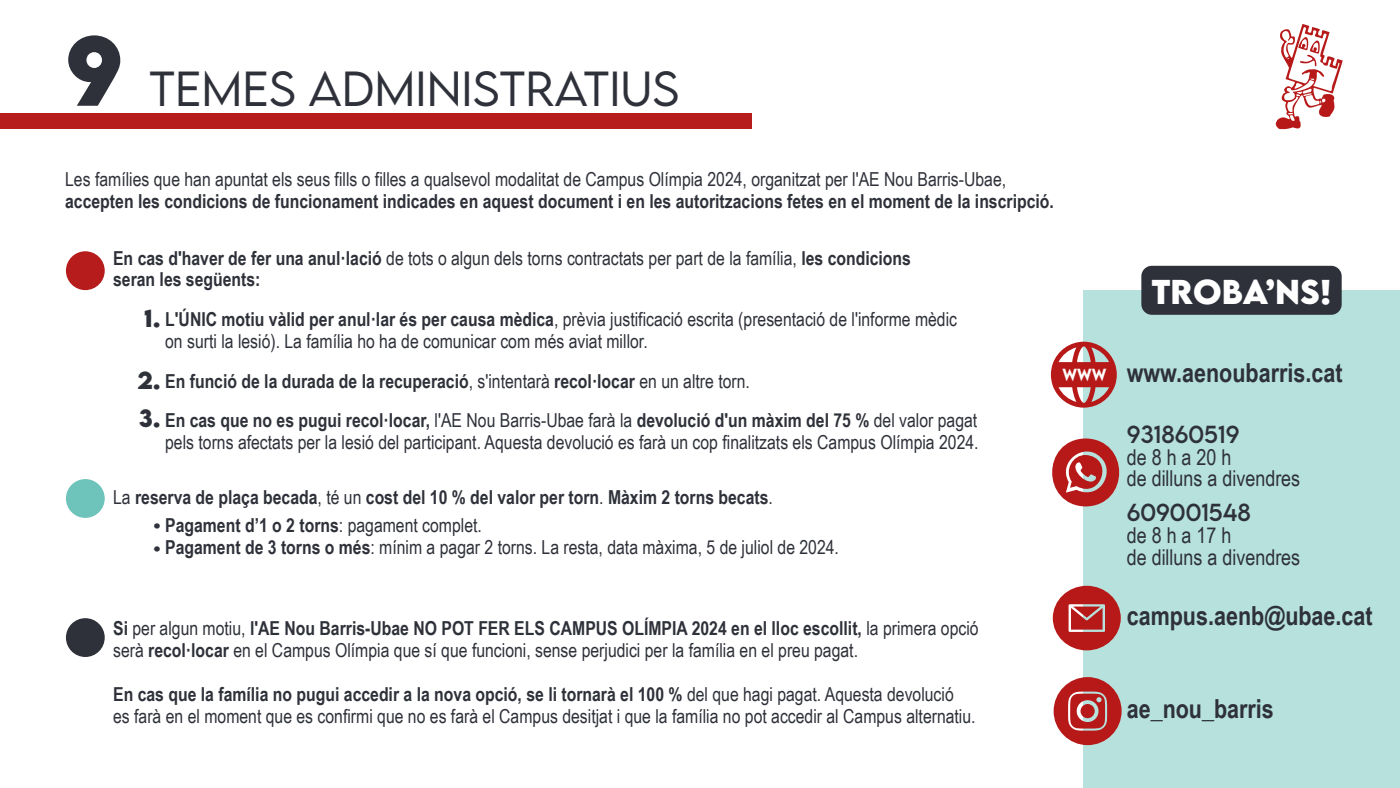
<style>
.page{position:relative;width:1400px;height:788px;background:#fff}
.page>*{position:absolute;margin:0;border:0;box-sizing:border-box;transform-origin:0 0}
.t1{font:300 43.75px "LEMONMILK";color:#2e3139}
.t2{font:700 30.62px "LEMONMILK";color:#fff}
.t3{font:700 26.25px "Arial Narrow";color:#2e3139}
.t4{font:21.88px/21.9px "Arial Narrow";color:#2e3139}
.t5{font:21.88px "LEMONMILK";color:#2e3139}
.t6{font:700 21.88px/38.5px "LEMONMILK";color:#2e3139}
.t7{font:19.25px/21.9px "Arial Narrow";color:#2e3139}
.t8{font:700 19.25px/21.9px "Arial Narrow";color:#2e3139}
.t9{font:500 15.58px "LEMONMILK";color:#fff}
.s1{font-weight:700;font-size:87.5px}
.s2{font-weight:400}
.s3{font-weight:700}
</style>
<div class="page">
<div style="left:1083px;top:290px;width:317px;height:498px;background:#b6e1dd"></div>
<svg style="left:1276px;top:24px;width:67px;height:105px"></svg>
<div style="left:0;top:114px;width:752px;height:15px;background:#b51c1b"></div>
<div style="left:1141px;top:266px;width:201px;height:49px;background:#2e3139;border-radius:10px"></div>
<svg style="left:1053px;top:585px;width:68px;height:65px"></svg>
<svg style="left:1052px;top:438px;width:68px;height:68px"></svg>
<svg style="left:1054px;top:677px;width:68px;height:68px"></svg>
<div style="left:66px;top:618px;width:39px;height:39px;background:#2e3139;border-radius:50%"></div>
<div style="left:66px;top:251px;width:39px;height:39px;background:#b51c1b;border-radius:50%"></div>
<div style="left:66px;top:479px;width:39px;height:39px;background:#6ec3bb;border-radius:50%"></div>
<svg style="left:1051px;top:341px;width:66px;height:66px"></svg>
<h1 class="t1" style="left:65px;top:60px;width:616px"><span class="s1">9</span> TEMES ADMINISTRATIUS</h1>
<p class="t7" style="left:65px;top:167px;width:942px">Les famílies que han apuntat els seus fills o filles a qualsevol modalitat de Campus Olímpia 2024, organitzat per l'AE Nou Barris-Ubae,</p>
<p class="t8" style="left:65px;top:189px;width:990px">accepten les condicions de funcionament indicades en aquest document i en les autoritzacions fetes en el moment de la inscripció.</p>
<p class="t8" style="left:113px;top:246px;width:799px">En cas d'haver de fer una anul·lació <span class="s2">de tots o algun dels torns contractats per part de la família,</span> les condicions seran les següents:</p>
<p class="t6" style="left:144px;top:299px;width:18px">1.</p>
<p class="t7" style="left:165px;top:308px;width:793px"><span class="s3">L'ÚNIC motiu vàlid per anul·lar és per causa mèdica</span>, prèvia justificació escrita (presentació de l'informe mèdic on surti la lesió). La família ho ha de comunicar com més aviat millor.</p>
<p class="t8" style="left:165px;top:360px;width:814px;line-height:39.4px">En funció de la durada de la recuperació<span class="s2">, s'intentarà</span> recol·locar <span class="s2">en un altre torn.<br></span>En cas que no es pugui recol·locar, <span class="s2">l'AE Nou Barris-Ubae farà la</span> devolució d'un màxim del 75 % <span class="s2">del valor pagat</span></p>
<p class="t7" style="left:165px;top:430px;width:815px">pels torns afectats per la lesió del participant. Aquesta devolució es farà un cop finalitzats els Campus Olímpia 2024.</p>
<p class="t6" style="left:137px;top:361px;width:25px">2.<br>3.</p>
<p class="t9" style="left:1063px;top:365px;width:46px">WWW</p>
<p class="t8" style="left:113px;top:485px;width:661px"><span class="s2">La</span> reserva de plaça becada<span class="s2">, té un</span> cost del 10 % del valor per torn<span class="s2">.</span> Màxim 2 torns becats<span class="s2">.</span></p>
<p class="t7" style="left:165px;top:513px;width:675px"><span class="s3">Pagament d’1 o 2 torns</span>: pagament complet.<br><span class="s3">Pagament de 3 torns o més</span>: mínim a pagar 2 torns. La resta, data màxima, 5 de juliol de 2024.</p>
<p class="t6" style="left:153px;top:508px;width:9px;line-height:22.3px">. .</p>
<p class="t7" style="left:113px;top:616px;width:867px"><span class="s3">Si</span> per algun motiu, <span class="s3">l'AE Nou Barris-Ubae NO POT FER ELS CAMPUS OLÍMPIA 2024 en el lloc escollit,</span> la primera opció serà <span class="s3">recol·locar</span> en el Campus Olímpia que sí que funcioni, sense perjudici per la família en el preu pagat.</p>
<p class="t7" style="left:113px;top:682px;width:864px"><span class="s3">En cas que la família no pugui accedir a la nova opció, se li tornarà el 100 %</span> del que hagi pagat. Aquesta devolució<br>es farà en el moment que es confirmi que no es farà el Campus desitjat i que la família no pot accedir al Campus alternatiu.</p>
<h2 class="t2" style="left:1151px;top:271px;width:182px">TROBA’NS!</h2>
<h3 class="t3" style="left:1127px;top:353px;width:217px">www.aenoubarris.cat</h3>
<p class="t5" style="left:1127px;top:419px;width:114px">931860519</p>
<p class="t4" style="left:1127px;top:445px;width:175px">de 8 h a 20 h<br>de dilluns a divendres</p>
<p class="t5" style="left:1127px;top:498px;width:126px">609001548</p>
<p class="t4" style="left:1127px;top:524px;width:175px">de 8 h a 17 h<br>de dilluns a divendres</p>
<h3 class="t3" style="left:1127px;top:596px;width:247px">campus.aenb@ubae.cat</h3>
<h3 class="t3" style="left:1127px;top:689px;width:149px">ae_nou_barris</h3>
</div>
